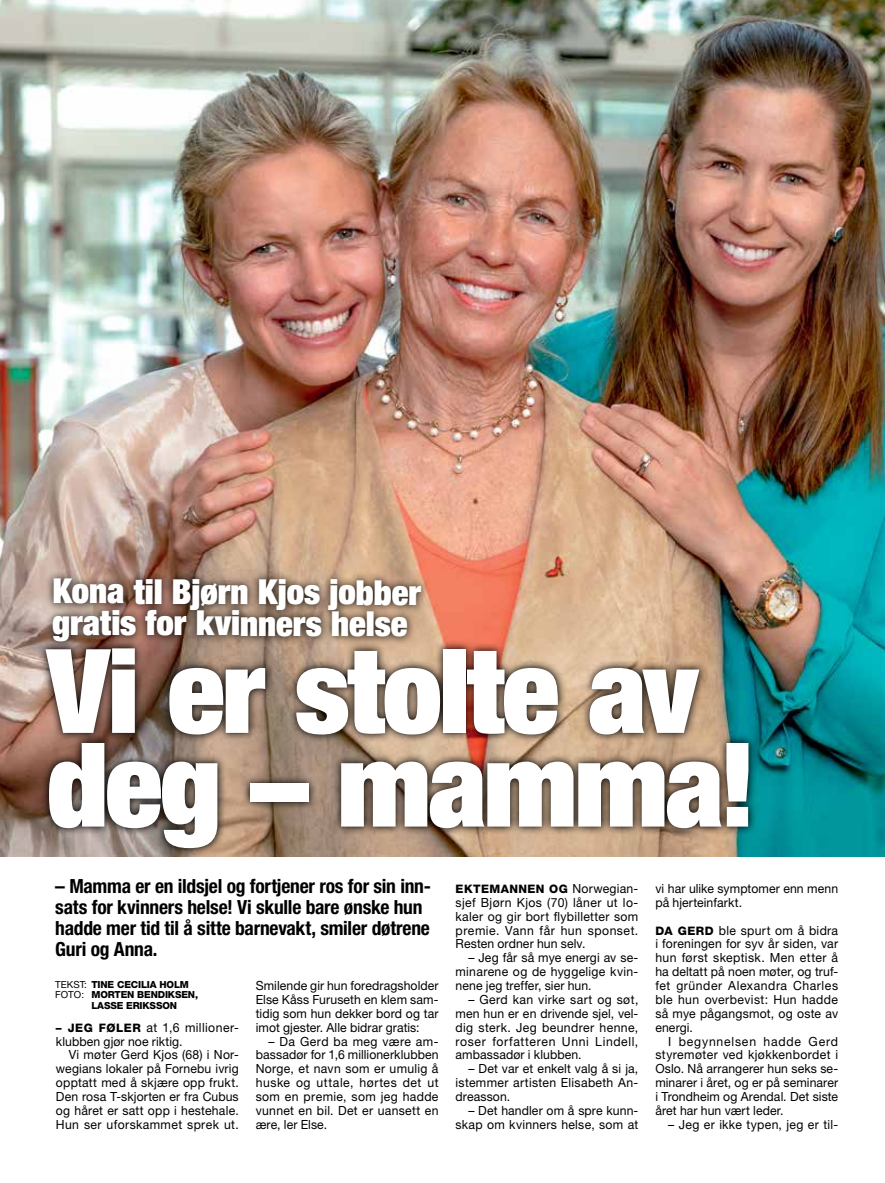
<style>
.page{position:relative;width:885px;height:1183px;background:#fff}
.page>*{position:absolute;margin:0;border:0;box-sizing:border-box;transform-origin:0 0}
.t1{font:900 condensed 117px/93.6px "Helvetica Neue LT Std";letter-spacing:-.02em;color:#fff}
.t2{font:900 condensed 34.5px/31.5px "Helvetica Neue LT Std";letter-spacing:-.005em;color:#fff}
.t3{font:700 condensed 19.5px/21px "Helvetica Neue LT Std";letter-spacing:-.01em;color:#000}
.t4{font:12.6px/13.8px "Helvetica Neue LT Std";letter-spacing:.015em;color:#000;text-align:justify}
.t5{font:800 11.7px "Helvetica Neue LT Std";letter-spacing:.035em;color:#000}
.t6{font:800 9.75px "Helvetica Neue LT Std";letter-spacing:-.015em;color:#000}
.s1{font-weight:400}
.s2{font-weight:800;font-size:11.7px}
.s3{font-weight:400;font-size:12.6px}
</style>
<div class="page">
<img style="left:0;top:0;width:884px;height:856px">
<img style="left:37px;top:638px;width:720px;height:219px">
<div style="left:44px;top:569px;width:386px;height:80px;background:#000;opacity:.75"></div>
<h2 class="t2" style="left:52px;top:575px;width:370px">Kona til Bjørn Kjos jobber gratis for kvinners helse</h2>
<h1 class="t1" style="left:47px;top:641px;width:711px">Vi er stolte av deg – mamma!</h1>
<h3 class="t3" style="left:55px;top:875px;width:377px">– Mamma er en ildsjel og fortjener ros for sin inn&shy;sats for kvinners helse! Vi skulle bare ønske hun hadde mer tid til å sitte barnevakt, smiler døtrene Guri og Anna.</h3>
<p class="t6" style="left:55px;top:978px;width:135px"><span class="s1">TEKST:</span> TINE CECILIA HOLM</p>
<p class="t6" style="left:55px;top:988px;width:144px"><span class="s1">FOTO:</span> MORTEN BENDIKSEN,</p>
<p class="t6" style="left:91px;top:999px;width:87px">LASSE ERIKSSON</p>
<p class="t4" style="left:56px;top:1019px;width:184px"><span class="s2">– JEG FØLER</span> at 1,6 millioner&shy;klubben gjør noe riktig.</p>
<p class="t4" style="left:56px;top:1047px;width:184px;text-indent:13px">Vi møter Gerd Kjos (68) i Nor&shy;wegians lokaler på Fornebu ivrig opptatt med å skjære opp frukt.<br>Den rosa T-skjorten er fra Cubus og håret er satt opp i hestehale.<br>Hun ser uforskammet sprek ut.</p>
<p class="t4" style="left:256px;top:978px;width:184px">Smilende gir hun foredragsholder Else Kåss Furuseth en klem sam&shy;tidig som hun dekker bord og tar imot gjester. Alle bidrar gratis:</p>
<p class="t4" style="left:256px;top:1033px;width:184px;text-indent:13px">– Da Gerd ba meg være am&shy;bassadør for 1,6 millionerklubben Norge, et navn som er umulig å huske og uttale, hørtes det ut som en premie, som jeg hadde vunnet en bil. Det er uansett en ære, ler Else.</p>
<p class="t5" style="left:455px;top:881px;width:184px">EKTEMANNEN OG <span class="s3">Norwegian-</span></p>
<p class="t4" style="left:455px;top:895px;width:184px">sjef Bjørn Kjos (70) låner ut lo&shy;kaler og gir bort flybilletter som premie. Vann får hun sponset.<br>Resten ordner hun selv.</p>
<p class="t4" style="left:455px;top:950px;width:184px;text-indent:13px">– Jeg får så mye energi av se&shy;minarene og de hyggelige kvin&shy;nene jeg treffer, sier hun.</p>
<p class="t4" style="left:455px;top:992px;width:184px;text-indent:13px">– Gerd kan virke sart og søt, men hun er en drivende sjel, vel&shy;dig sterk. Jeg beundrer henne, roser forfatteren Unni Lindell, ambassadør i klubben.</p>
<p class="t4" style="left:455px;top:1061px;width:184px;text-indent:13px">– Det var et enkelt valg å si ja, istemmer artisten Elisabeth An&shy;dreasson.</p>
<p class="t4" style="left:455px;top:1102px;width:184px;text-align:right">– Det handler om å spre kunn&shy;skap om kvinners helse, som at</p>
<p class="t4" style="left:655px;top:881px;width:184px">vi har ulike symptomer enn menn på hjerteinfarkt.</p>
<p class="t4" style="left:655px;top:922px;width:184px"><span class="s2">DA GERD</span> ble spurt om å bidra i foreningen for syv år siden, var hun først skeptisk. Men etter å ha deltatt på noen møter, og truf&shy;fet gründer Alexandra Charles ble hun overbevist: Hun hadde så mye pågangsmot, og oste av energi.</p>
<p class="t4" style="left:655px;top:1033px;width:184px;text-indent:13px">I begynnelsen hadde Gerd styremøter ved kjøkkenbordet i Oslo. Nå arrangerer hun seks se&shy;minarer i året, og er på seminarer i Trondheim og Arendal. Det siste året har hun vært leder.</p>
<p class="t4" style="left:668px;top:1116px;width:171px">– Jeg er ikke typen, jeg er til-</p>
</div>
